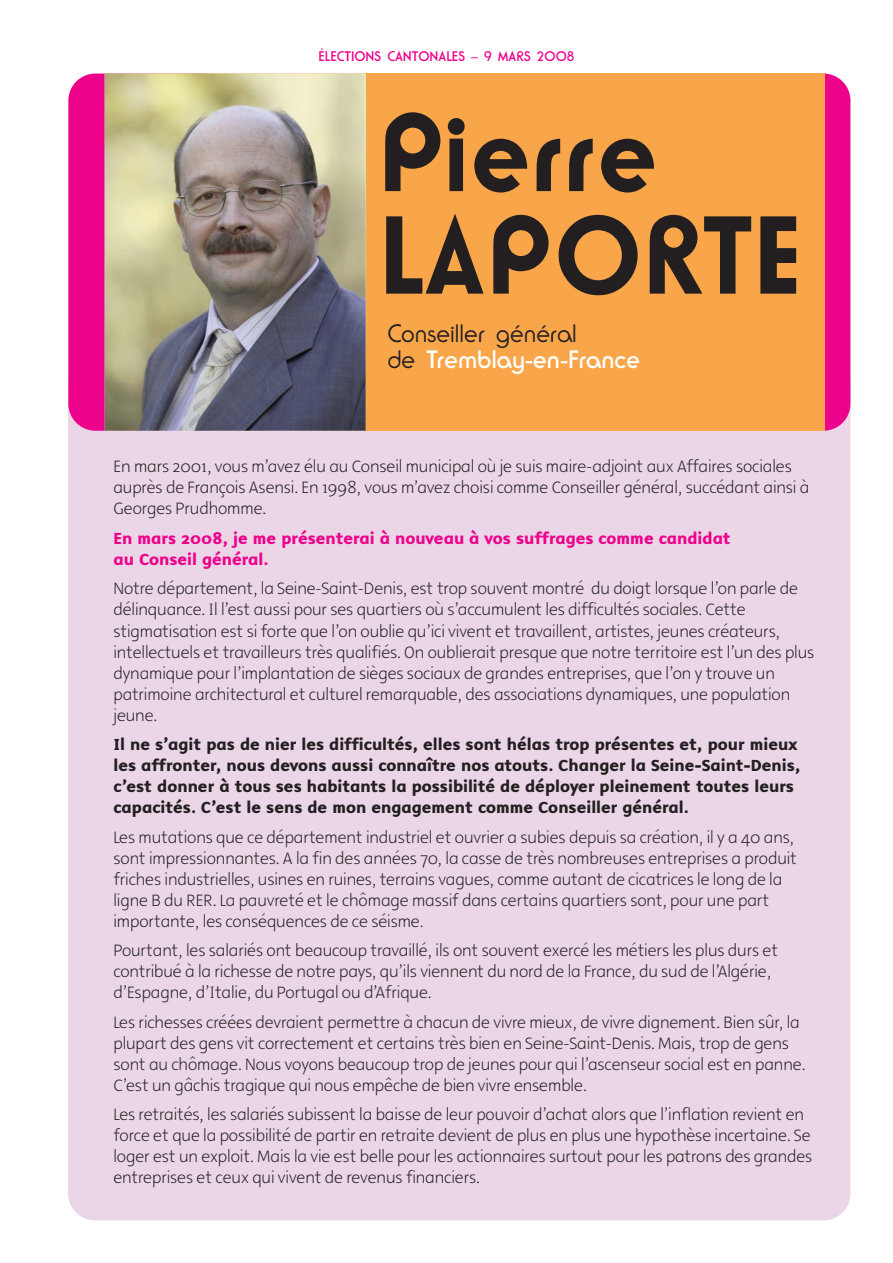
<style>
.page{position:relative;width:893px;height:1263px;background:#fff}
.page>*{position:absolute;margin:0;border:0;box-sizing:border-box;transform-origin:0 0}
.t1{font:700 108.75px/102.6px "Ronda IT Cby BT";color:#231f20}
.t2{font:300 24.75px/26.1px "Ronda IT Cby BT";color:#231f20}
.t3{font:300 16.5px/21px "Malcom";color:#231f20}
.t4{font:700 16.5px/21px "Malcom";color:#231f20}
.t5{font:700 16.5px/21px "Malcom";color:#ed028c}
.t6{font:13.65px "Ronda IT Cby BT";color:#ed028c}
.s1{font-weight:400;color:#fff}
</style>
<div class="page">
<div style="left:68px;top:356px;width:782px;height:864px;background:#ead6e7;border-radius:27px"></div>
<div style="left:796px;top:74px;width:54px;height:357px;background:#ed028c;border-radius:27px"></div>
<div style="left:105px;top:74px;width:719px;height:357px;background:#f9a64a"></div>
<div style="left:68px;top:74px;width:159px;height:357px;background:#ed028c;border-radius:27px"></div>
<img style="left:105px;top:74px;width:261px;height:357px">
<p class="t6" style="left:319px;top:51px;width:257px">ÉLECTIONS CANTONALES – 9 MARS 2008</p>
<h1 class="t1" style="left:378px;top:113px;width:427px">Pierre<br>LAPORTE</h1>
<h2 class="t2" style="left:387px;top:323px;width:254px">Conseiller général<br>de <span class="s1">Tremblay-en-France</span></h2>
<p class="t3" style="left:113px;top:456px;width:697px">En mars 2001, vous m’avez élu au Conseil municipal où je suis maire-adjoint aux Affaires sociales auprès de François Asensi. En 1998, vous m’avez choisi comme Conseiller général, succédant ainsi à<br>Georges Prudhomme.</p>
<p class="t5" style="left:113px;top:528px;width:619px">En mars 2008, je me présenterai à nouveau à vos suffrages comme candidat au Conseil général.</p>
<p class="t3" style="left:113px;top:578px;width:702px">Notre département, la Seine-Saint-Denis, est trop souvent montré du doigt lorsque l’on parle de délinquance. Il l’est aussi pour ses quartiers où s’accumulent les difficultés sociales. Cette stigmatisation est si forte que l’on oublie qu’ici vivent et travaillent, artistes, jeunes créateurs, intellectuels et travailleurs très qualifiés. On oublierait presque que notre territoire est l’un des plus dynamique pour l’implantation de sièges sociaux de grandes entreprises, que l’on y trouve un patrimoine architectural et culturel remarquable, des associations dynamiques, une population jeune.</p>
<p class="t4" style="left:113px;top:734px;width:689px">Il ne s’agit pas de nier les difficultés, elles sont hélas trop présentes et, pour mieux les affronter, nous devons aussi connaître nos atouts. Changer la Seine-Saint-Denis, c’est donner à tous ses habitants la possibilité de déployer pleinement toutes leurs capacités. C’est le sens de mon engagement comme Conseiller général.</p>
<p class="t3" style="left:113px;top:826px;width:685px">Les mutations que ce département industriel et ouvrier a subies depuis sa création, il y a 40 ans, sont impressionnantes. A la fin des années 70, la casse de très nombreuses entreprises a produit friches industrielles, usines en ruines, terrains vagues, comme autant de cicatrices le long de la ligne B du RER. La pauvreté et le chômage massif dans certains quartiers sont, pour une part importante, les conséquences de ce séisme.</p>
<p class="t3" style="left:113px;top:940px;width:666px">Pourtant, les salariés ont beaucoup travaillé, ils ont souvent exercé les métiers les plus durs et contribué à la richesse de notre pays, qu’ils viennent du nord de la France, du sud de l’Algérie, d’Espagne, d’Italie, du Portugal ou d’Afrique.</p>
<p class="t3" style="left:113px;top:1011px;width:694px">Les richesses créées devraient permettre à chacun de vivre mieux, de vivre dignement. Bien sûr, la plupart des gens vit correctement et certains très bien en Seine-Saint-Denis. Mais, trop de gens sont au chômage. Nous voyons beaucoup trop de jeunes pour qui l’ascenseur social est en panne.<br>C’est un gâchis tragique qui nous empêche de bien vivre ensemble.</p>
<p class="t3" style="left:113px;top:1104px;width:700px">Les retraités, les salariés subissent la baisse de leur pouvoir d’achat alors que l’inflation revient en force et que la possibilité de partir en retraite devient de plus en plus une hypothèse incertaine. Se loger est un exploit. Mais la vie est belle pour les actionnaires surtout pour les patrons des grandes entreprises et ceux qui vivent de revenus financiers.</p>
</div>
